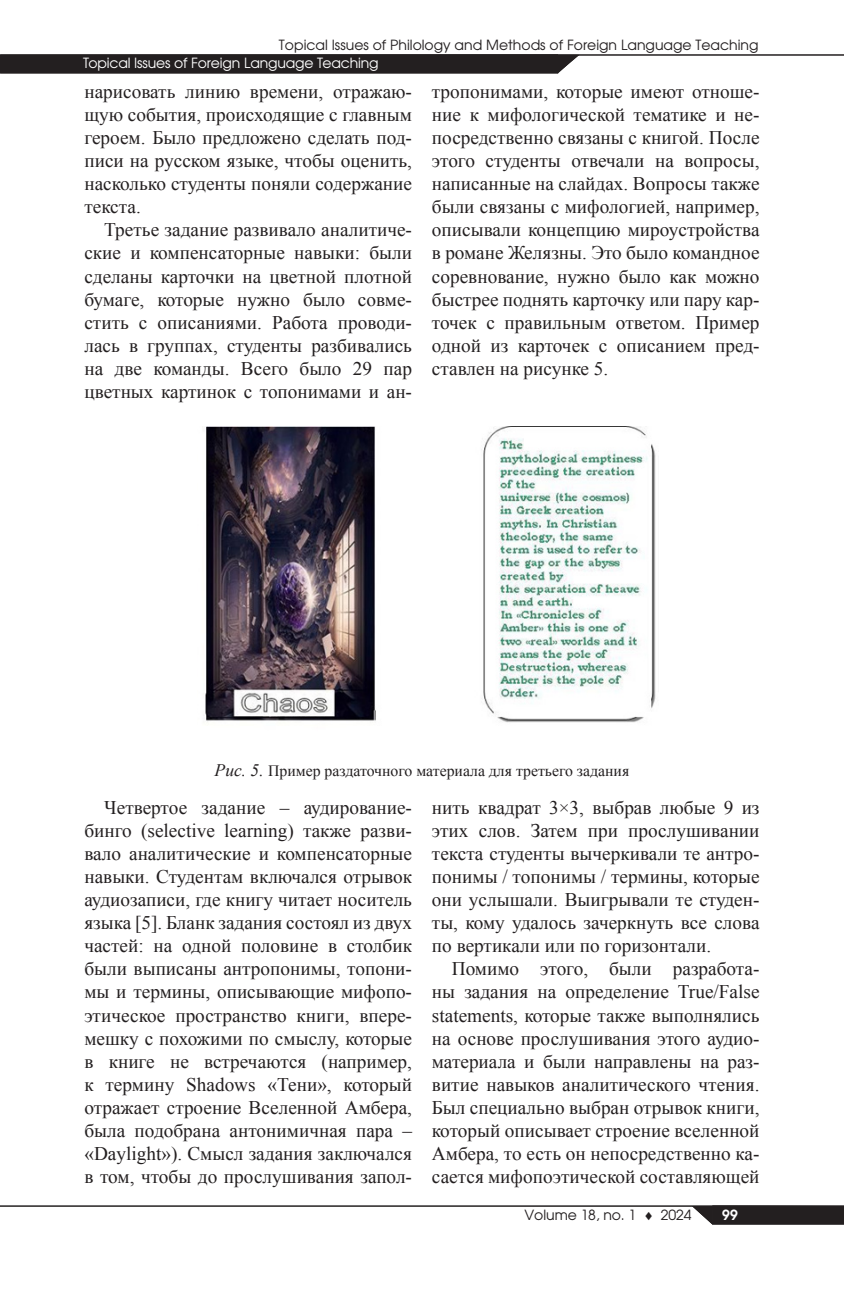
<style>
.page{position:relative;width:844px;height:1290px;background:#fff}
.page>*{position:absolute;margin:0;border:0;box-sizing:border-box;transform-origin:0 0}
.ОСНОВНОЙ{font:19.25px/23.1px "Times New Roman";color:#231f20;text-align:justify}
.рис_1_столбик{font:15.75px "Times New Roman";color:#231f20}
.t1{font:14px "AG Avalanche C";color:#231f20}
.t2{font:14px "AG Avalanche C";letter-spacing:-.01em;color:#fff}
.t3{font:700 14px "AG Avalanche C";color:#fff}
.s1{font-style:italic;font-size:17.5px}
</style>
<div class="page">
<hr style="left:0;top:1205px;width:843px;height:1px;background:#231f20">
<div style="left:712px;top:1206px;width:131px;height:18px;background:#231f20"></div>
<div style="left:712px;top:1205px;width:131px;height:19px;border:1px solid #231f20"></div>
<svg style="left:690px;top:1205px;width:23px;height:20px"></svg>
<hr style="left:0;top:55px;width:843px;height:1px;background:#231f20">
<div style="left:1px;top:55px;width:556px;height:18px;background:#231f20"></div>
<svg style="left:556px;top:54px;width:24px;height:20px"></svg>
<img style="left:205px;top:427px;width:451px;height:296px">
<p class="t1" style="left:279px;top:36px;width:481px">Topical Issues of Philology and Methods of Foreign Language Teaching</p>
<p class="t2" style="left:191px;top:53px;width:61px">Philology</p>
<p class="t2" style="left:83px;top:54px;width:297px">Topical Issues of Foreign Language Teaching</p>
<p class="ОСНОВНОЙ" style="left:84px;top:79px;width:329px">нарисовать линию времени, отражаю&shy;щую события, происходящие с главным героем. Было предложено сделать под&shy;писи на русском языке, чтобы оценить, насколько студенты поняли содержание текста.</p>
<p class="ОСНОВНОЙ" style="left:84px;top:218px;width:329px;text-indent:20px">Третье задание развивало аналитиче&shy;ские и компенсаторные навыки: были сделаны карточки на цветной плотной бумаге, которые нужно было совме&shy;стить с описаниями. Работа проводи&shy;лась в группах, студенты разбивались на две команды. Всего было 29 пар цветных картинок с топонимами и ан-</p>
<p class="ОСНОВНОЙ" style="left:432px;top:79px;width:329px">тропонимами, которые имеют отноше&shy;ние к мифологической тематике и не&shy;посредственно связаны с книгой. После этого студенты отвечали на вопросы, написанные на слайдах. Вопросы также были связаны с мифологией, например, описывали концепцию мироустройства в романе Желязны. Это было командное соревнование, нужно было как можно быстрее поднять карточку или пару кар&shy;точек с правильным ответом. Пример одной из карточек с описанием пред&shy;ставлен на рисунке 5.</p>
<p class="рис_1_столбик" style="left:214px;top:760px;width:416px"><span class="s1">Рис. 5.</span> Пример раздаточного материала для третьего задания</p>
<p class="ОСНОВНОЙ" style="left:84px;top:795px;width:329px;text-indent:20px">Четвертое задание – аудирование&shy;бинго (selective learning) также разви&shy;вало аналитические и компенсаторные навыки. Студентам включался отрывок аудиозаписи, где книгу читает носитель языка [5]. Бланк задания состоял из двух частей: на одной половине в столбик были выписаны антропонимы, топони&shy;мы и термины, описывающие мифопо&shy;этическое пространство книги, впере&shy;мешку с похожими по смыслу, которые в книге не встречаются (например, к термину Shadows «Тени», который отражает строение Вселенной Амбера, была подобрана антонимичная пара – «Daylight»). Смысл задания заключался в том, чтобы до прослушивания запол-</p>
<p class="ОСНОВНОЙ" style="left:432px;top:795px;width:329px">нить квадрат 3×3, выбрав любые 9 из этих слов. Затем при прослушивании текста студенты вычеркивали те антро&shy;понимы / топонимы / термины, которые они услышали. Выигрывали те студен&shy;ты, кому удалось зачеркнуть все слова по вертикали или по горизонтали.</p>
<p class="ОСНОВНОЙ" style="left:432px;top:957px;width:329px;text-indent:20px">Помимо этого, были разработа&shy;ны задания на определение True/False statements, которые также выполнялись на основе прослушивания этого аудио&shy;материала и были направлены на раз&shy;витие навыков аналитического чтения.<br>Был специально выбран отрывок книги, который описывает строение вселенной Амбера, то есть он непосредственно ка&shy;сается мифопоэтической составляющей</p>
<p class="t1" style="left:524px;top:1206px;width:169px">Volume 18, no. 1 ♦ 2024</p>
<p class="t3" style="left:722px;top:1206px;width:17px">99</p>
</div>
